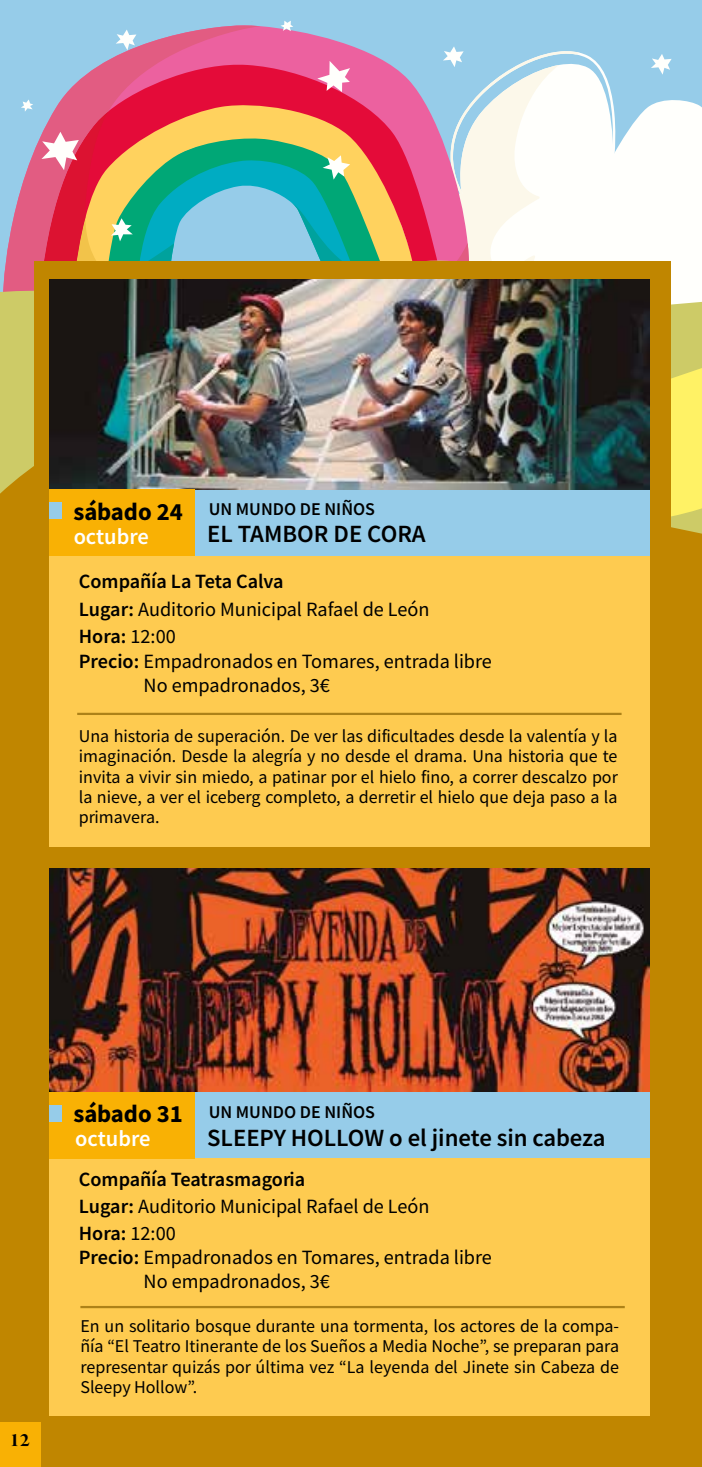
<style>
.page{position:relative;width:702px;height:1467px;background:#c08600}
.page>*{position:absolute;margin:0;border:0;box-sizing:border-box;transform-origin:0 0}
.t1{font:24.75px "Source Sans Variable";letter-spacing:.03em;color:#000}
.t2{font:22.5px "Source Sans Variable";letter-spacing:.03em;color:#fff}
.t3{font:20.25px/27px "Source Sans Variable";letter-spacing:.02em;color:#000}
.t4{font:20.25px "Arno Pro Bold Display";color:#000}
.t5{font:18px/20.2px "Source Sans Variable";letter-spacing:.02em;color:#000;text-align:justify}
</style>
<div class="page">
<div style="left:0;top:1422px;width:41px;height:45px;background:#f9b104"></div>
<div style="left:0;top:0;width:702px;height:224px;background:#96cce9"></div>
<svg style="left:680px;top:63px;width:22px;height:161px;background:#e5f2f7"></svg>
<svg style="left:3px;top:25px;width:36px;height:199px;background:#a3b7d6"></svg>
<svg style="left:0;top:224px;width:702px;height:270px;background:#d4b87e"></svg>
<svg style="left:21px;top:99px;width:12px;height:13px"></svg>
<svg style="left:671px;top:282px;width:31px;height:252px;background:#eee56e"></svg>
<svg style="left:39px;top:21px;width:641px;height:373px;background:#c1abb2"></svg>
<div style="left:34px;top:261px;width:637px;height:371px;background:#c08600"></div>
<div style="left:49px;top:1094px;width:600px;height:321px;background:#fecb50"></div>
<img style="left:50px;top:869px;width:599px;height:223px">
<div style="left:194px;top:1093px;width:455px;height:65px;background:#96cce9"></div>
<div style="left:50px;top:1092px;width:145px;height:66px;background:#f9b104"></div>
<div style="left:49px;top:1105px;width:12px;height:17px;background:#96cce9"></div>
<hr style="left:80px;top:1306px;width:544px;height:2px;background:#ad8218">
<div style="left:49px;top:491px;width:600px;height:356px;background:#fecb50"></div>
<img style="left:50px;top:279px;width:599px;height:211px">
<div style="left:194px;top:490px;width:455px;height:65px;background:#96cce9"></div>
<div style="left:50px;top:490px;width:145px;height:66px;background:#f9b104"></div>
<div style="left:49px;top:502px;width:12px;height:17px;background:#96cce9"></div>
<hr style="left:77px;top:713px;width:544px;height:2px;background:#ad8218">
<h1 class="t1" style="left:74px;top:496px;width:109px">sábado 24</h1>
<p class="t2" style="left:74px;top:523px;width:76px">octubre</p>
<p class="t5" style="left:209px;top:499px;width:167px">UN MUNDO DE NIÑOS</p>
<h1 class="t1" style="left:207px;top:518px;width:219px">EL TAMBOR DE CORA</h1>
<p class="t3" style="left:79px;top:568px;width:206px">Compañía La Teta Calva</p>
<p class="t3" style="left:79px;top:596px;width:352px">Lugar: Auditorio Municipal Rafael de León<br>Hora: 12:00</p>
<p class="t3" style="left:144px;top:649px;width:349px;line-height:24.3px;text-indent:-65px">Precio: Empadronados en Tomares, entrada libre<br>No empadronados, 3€</p>
<p class="t5" style="left:79px;top:726px;width:540px">Una historia de superación. De ver las dificultades desde la valentía y la imaginación. Desde la alegría y no desde el drama. Una historia que te invita a vivir sin miedo, a patinar por el hielo fino, a correr descalzo por la nieve, a ver el iceberg completo, a derretir el hielo que deja paso a la primavera.</p>
<p class="t4" style="left:10px;top:1429px;width:21px">12</p>
<h1 class="t1" style="left:74px;top:1099px;width:109px">sábado 31</h1>
<p class="t2" style="left:75px;top:1125px;width:76px">octubre</p>
<p class="t5" style="left:209px;top:1102px;width:167px">UN MUNDO DE NIÑOS</p>
<h1 class="t1" style="left:207px;top:1123px;width:399px">SLEEPY HOLLOW o el jinete sin cabeza</h1>
<p class="t3" style="left:79px;top:1166px;width:227px">Compañía Teatrasmagoria</p>
<p class="t3" style="left:79px;top:1193px;width:352px">Lugar: Auditorio Municipal Rafael de León<br>Hora: 12:00</p>
<p class="t3" style="left:144px;top:1245px;width:349px;line-height:24.3px;text-indent:-65px">Precio: Empadronados en Tomares, entrada libre<br>No empadronados, 3€</p>
<p class="t5" style="left:80px;top:1316px;width:540px">En un solitario bosque durante una tormenta, los actores de la compa&shy;ñía “El Teatro Itinerante de los Sueños a Media Noche”, se preparan para representar quizás por última vez “La leyenda del Jinete sin Cabeza de Sleepy Hollow”.</p>
</div>
